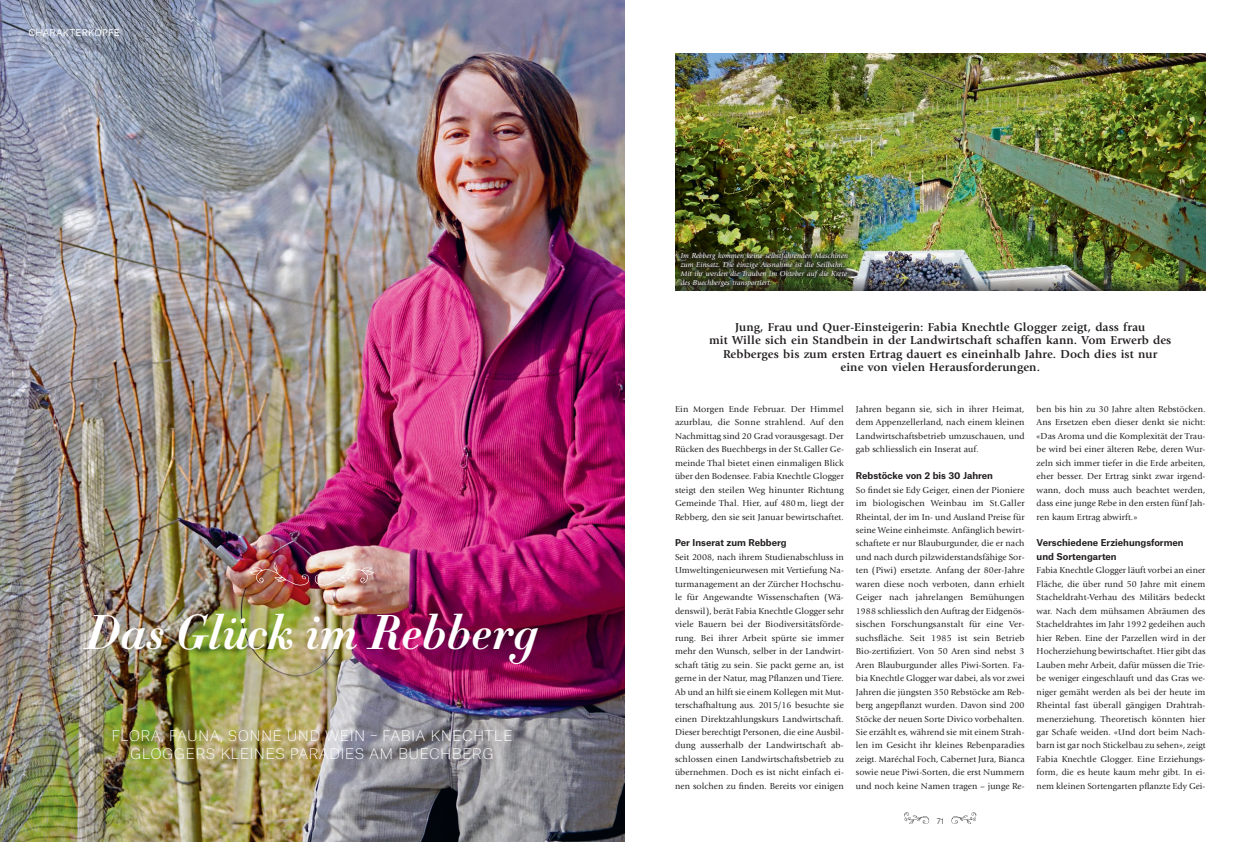
<style>
.page{position:relative;width:1248px;height:842px;background:#fff}
.page>*{position:absolute;margin:0;border:0;box-sizing:border-box;transform-origin:0 0}
.t1{font:48px "Didot HTF B06 Bold Ital";color:#fff}
.t2{font:100 14px/18px "Atlas Grotesk";letter-spacing:.02em;color:#fff;text-align:center}
.t3{font:700 12px/13.5px "Giovanni";letter-spacing:.01em;color:#231f20;text-align:center}
.t4{font:9px/13.5px "Giovanni";letter-spacing:.01em;color:#231f20;text-align:justify}
.t5{font:700 9px/13.5px "Atlas Grotesk";color:#231f20}
.t6{font:9px "Atlas Grotesk";letter-spacing:.02em;color:#fff}
.t7{font:italic 7.5px/9px "Giovanni";letter-spacing:.01em;color:#fff}
.t8{font:300 7.5px "Atlas Grotesk";color:#231f20}
</style>
<div class="page">
<svg style="left:904px;top:812px;width:25px;height:12px"></svg>
<svg style="left:951px;top:812px;width:25px;height:12px"></svg>
<img style="left:0;top:0;width:624px;height:842px">
<img style="left:250px;top:561px;width:124px;height:25px">
<img style="left:675px;top:53px;width:530px;height:216px">
<img style="left:853px;top:269px;width:352px;height:22px">
<div style="left:674px;top:247px;width:179px;height:46px;background:#231f20;opacity:.9"></div>
<p class="t6" style="left:28px;top:25px;width:93px">CHARAKTERKÖPFE</p>
<h1 class="t1" style="left:86px;top:601px;width:454px">Das Glück im Rebberg</h1>
<h2 class="t2" style="left:111px;top:725px;width:402px">FLORA, FAUNA, SONNE UND WEIN – FABIA KNECHTLE<br>GLOGGERS KLEINES PARADIES AM BUECHBERG</h2>
<p class="t7" style="left:680px;top:251px;width:169px">Im Rebberg kommen keine selbstfahrenden Maschinen zum Einsatz. Die einzige Ausnahme ist die Seilbahn.<br>Mit ihr werden die Trauben im Oktober auf die Krete des Buechberges transportiert.</p>
<p class="t3" style="left:709px;top:320px;width:464px">Jung, Frau und Quer-Einsteigerin: Fabia Knechtle Glogger zeigt, dass frau<br>mit Wille sich ein Standbein in der Landwirtschaft schaffen kann. Vom Erwerb des Rebberges bis zum ersten Ertrag dauert es eineinhalb Jahre. Doch dies ist nur<br>eine von vielen Herausforderungen.</p>
<p class="t4" style="left:675px;top:402px;width:170px">Ein Morgen Ende Februar. Der Himmel azurblau, die Sonne strahlend. Auf den Nachmittag sind 20 Grad vorausgesagt. Der Rücken des Buechbergs in der St.Galler Ge&shy;meinde Thal bietet einen einmaligen Blick über den Bodensee. Fabia Knechtle Glogger steigt den steilen Weg hinunter Richtung Gemeinde Thal. Hier, auf 480m, liegt der Rebberg, den sie seit Januar bewirtschaftet.</p>
<p class="t5" style="left:675px;top:535px;width:113px">Per Inserat zum Rebberg</p>
<p class="t4" style="left:675px;top:550px;width:170px">Seit 2008, nach ihrem Studienabschluss in Umweltingenieurwesen mit Vertiefung Na&shy;turmanagement an der Zürcher Hochschu&shy;le für Angewandte Wissenschaften (Wä&shy;denswil), berät Fabia Knechtle Glogger sehr viele Bauern bei der Biodiversitätsförde&shy;rung. Bei ihrer Arbeit spürte sie immer mehr den Wunsch, selber in der Landwirt&shy;schaft tätig zu sein. Sie packt gerne an, ist gerne in der Natur, mag Pflanzen und Tiere.<br>Ab und an hilft sie einem Kollegen mit Mut&shy;terschafhaltung aus. 2015/16 besuchte sie einen Direktzahlungskurs Landwirtschaft.<br>Dieser berechtigt Personen, die eine Ausbil&shy;dung ausserhalb der Landwirtschaft ab&shy;schlossen einen Landwirtschaftsbetrieb zu übernehmen. Doch es ist nicht einfach ei&shy;nen solchen zu finden. Bereits vor einigen</p>
<p class="t4" style="left:855px;top:402px;width:170px">Jahren begann sie, sich in ihrer Heimat, dem Appenzellerland, nach einem kleinen Landwirtschaftsbetrieb umzuschauen, und gab schliesslich ein Inserat auf.</p>
<p class="t5" style="left:855px;top:468px;width:139px">Rebstöcke von 2 bis 30 Jahren</p>
<p class="t4" style="left:855px;top:483px;width:170px">So findet sie Edy Geiger, einen der Pioniere im biologischen Weinbau im St.Galler Rheintal, der im In- und Ausland Preise für seine Weine einheimste. Anfänglich bewirt&shy;schaftete er nur Blauburgunder, die er nach und nach durch pilzwiderstandsfähige Sor&shy;ten (Piwi) ersetzte. Anfang der 80er-Jahre waren diese noch verboten, dann erhielt Geiger nach jahrelangen Bemühungen 1988 schliesslich den Auftrag der Eidgenös&shy;sischen Forschungsanstalt für eine Ver&shy;suchsfläche. Seit 1985 ist sein Betrieb Bio-zertifiziert. Von 50 Aren sind nebst 3<br>Aren Blauburgunder alles Piwi-Sorten. Fa&shy;bia Knechtle Glogger war dabei, als vor zwei Jahren die jüngsten 350 Rebstöcke am Reb&shy;berg angepflanzt wurden. Davon sind 200<br>Stöcke der neuen Sorte Divico vorbehalten.<br>Sie erzählt es, während sie mit einem Strah&shy;len im Gesicht ihr kleines Rebenparadies zeigt. Maréchal Foch, Cabernet Jura, Bianca sowie neue Piwi-Sorten, die erst Nummern und noch keine Namen tragen – junge Re-</p>
<p class="t4" style="left:1036px;top:402px;width:170px">ben bis hin zu 30 Jahre alten Rebstöcken.<br>Ans Ersetzen eben dieser denkt sie nicht: «Das Aroma und die Komplexität der Trau&shy;be wird bei einer älteren Rebe, deren Wur&shy;zeln sich immer tiefer in die Erde arbeiten, eher besser. Der Ertrag sinkt zwar irgend&shy;wann, doch muss auch beachtet werden, dass eine junge Rebe in den ersten fünf Jah&shy;ren kaum Ertrag abwirft.»</p>
<p class="t5" style="left:1036px;top:535px;width:148px">Verschiedene Erziehungsformen und Sortengarten</p>
<p class="t4" style="left:1036px;top:564px;width:170px">Fabia Knechtle Glogger läuft vorbei an einer Fläche, die über rund 50 Jahre mit einem Stacheldraht-Verhau des Militärs bedeckt war. Nach dem mühsamen Abräumen des Stacheldrahtes im Jahr 1992 gedeihen auch hier Reben. Eine der Parzellen wird in der Hocherziehung bewirtschaftet. Hier gibt das Lauben mehr Arbeit, dafür müssen die Trie&shy;be weniger eingeschlauft und das Gras we&shy;niger gemäht werden als bei der heute im Rheintal fast überall gängigen Drahtrah&shy;menerziehung. Theoretisch könnten hier gar Schafe weiden. «Und dort beim Nach&shy;barn ist gar noch Stickelbau zu sehen», zeigt Fabia Knechtle Glogger. Eine Erziehungs&shy;form, die es heute kaum mehr gibt. In ei&shy;nem kleinen Sortengarten pflanzte Edy Gei-</p>
<p class="t8" style="left:936px;top:815px;width:9px">71</p>
</div>
